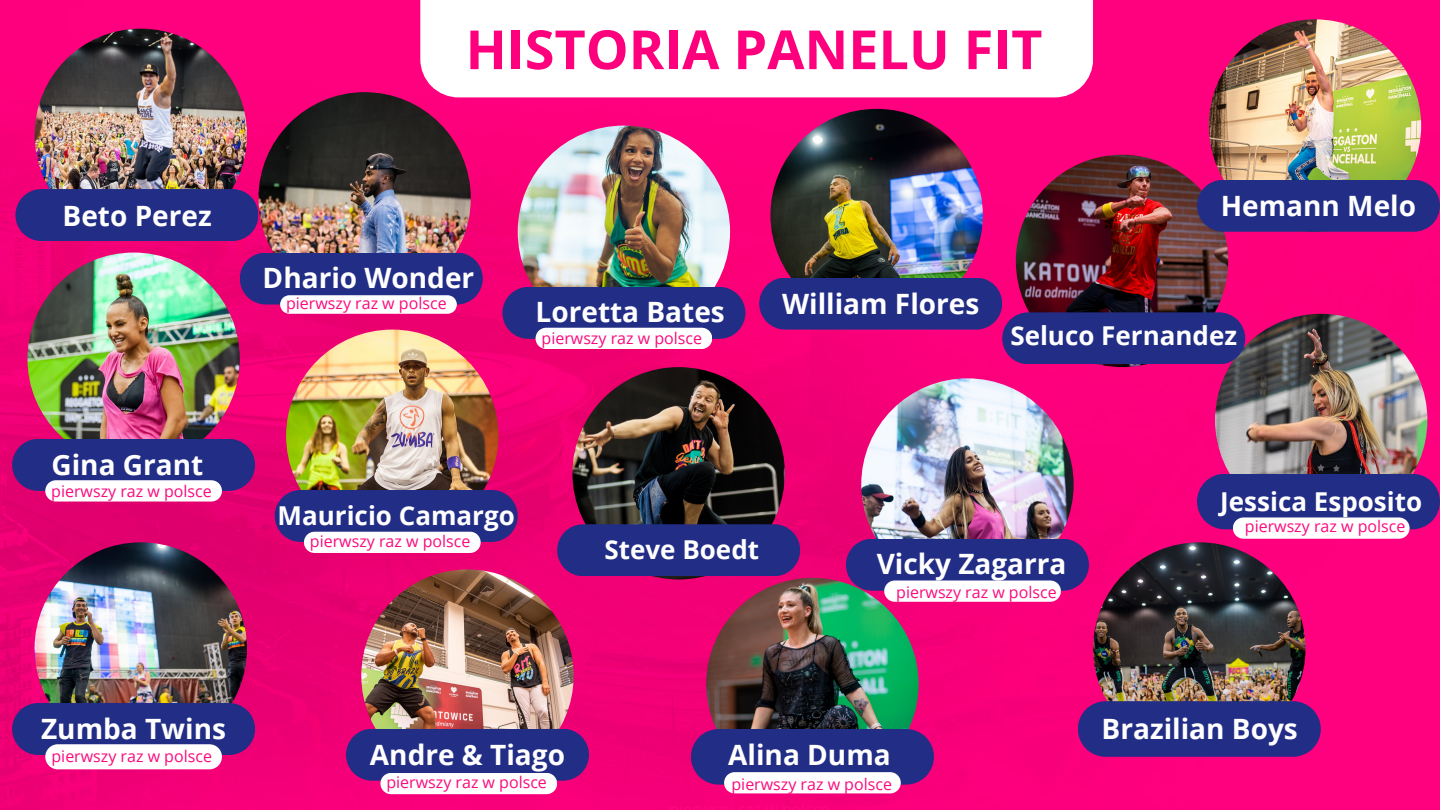
<style>
.page{position:relative;width:1440px;height:810px;background:#fff}
.page>*{position:absolute;margin:0;border:0;box-sizing:border-box;transform-origin:0 0}
.t1{font:700 54px "Open Sans";color:#fe007d}
.t2{font:700 28px "Open Sans";color:#fff}
.t3{font:700 26px "Open Sans";color:#fff}
.t4{font:16px "Open Sans";color:#fb0a7d}
</style>
<div class="page">
<img style="left:0;top:0;width:1440px;height:810px">
<img style="left:35px;top:29px;width:212px;height:212px;border-radius:50%">
<img style="left:770px;top:109px;width:213px;height:212px;border-radius:50%">
<img style="left:258px;top:92px;width:213px;height:213px;border-radius:50%">
<img style="left:27px;top:253px;width:213px;height:212px;border-radius:50%">
<img style="left:518px;top:126px;width:212px;height:212px;border-radius:50%">
<img style="left:1016px;top:155px;width:212px;height:212px;border-radius:50%">
<img style="left:286px;top:330px;width:212px;height:212px;border-radius:50%">
<img style="left:706px;top:578px;width:213px;height:212px;border-radius:50%">
<img style="left:572px;top:367px;width:213px;height:212px;border-radius:50%">
<img style="left:861px;top:378px;width:213px;height:213px;border-radius:50%">
<img style="left:1209px;top:19px;width:212px;height:213px;border-radius:50%">
<img style="left:1093px;top:542px;width:213px;height:213px;border-radius:50%">
<img style="left:35px;top:542px;width:212px;height:213px;border-radius:50%">
<img style="left:361px;top:569px;width:213px;height:213px;border-radius:50%">
<img style="left:1215px;top:314px;width:212px;height:212px;border-radius:50%">
<div style="left:420px;top:0;width:673px;height:97px;background:#fff"></div>
<div style="left:15px;top:189px;width:243px;height:52px;background:#222d86"></div>
<svg style="left:240px;top:253px;width:243px;height:61px"></svg>
<svg style="left:12px;top:439px;width:243px;height:63px"></svg>
<svg style="left:502px;top:287px;width:243px;height:62px"></svg>
<svg style="left:759px;top:278px;width:486px;height:86px;background:#611e73"></svg>
<div style="left:1197px;top:180px;width:243px;height:52px;background:#222d86"></div>
<svg style="left:275px;top:490px;width:243px;height:63px"></svg>
<div style="left:12px;top:703px;width:243px;height:52px;background:#222d86"></div>
<div style="left:557px;top:524px;width:243px;height:52px;background:#222d86"></div>
<svg style="left:1078px;top:701px;width:243px;height:56px;background:#2d2a85"></svg>
<svg style="left:846px;top:539px;width:243px;height:63px"></svg>
<svg style="left:691px;top:729px;width:243px;height:64px"></svg>
<svg style="left:346px;top:729px;width:243px;height:65px"></svg>
<div style="left:45px;top:744px;width:177px;height:25px;background:#fff;border-radius:13px"></div>
<svg style="left:1197px;top:474px;width:243px;height:65px"></svg>
<p class="t1" style="left:466px;top:11px;width:578px">HISTORIA PANELU FIT</p>
<p class="t2" style="left:63px;top:196px;width:151px">Beto Perez</p>
<p class="t2" style="left:52px;top:446px;width:153px">Gina Grant</p>
<p class="t4" style="left:51px;top:479px;width:162px">pierwszy raz w polsce</p>
<p class="t2" style="left:263px;top:258px;width:213px">Dhario Wonder</p>
<p class="t4" style="left:286px;top:292px;width:162px">pierwszy raz w polsce</p>
<p class="t2" style="left:536px;top:292px;width:191px">Loretta Bates</p>
<p class="t4" style="left:542px;top:327px;width:162px">pierwszy raz w polsce</p>
<p class="t2" style="left:782px;top:284px;width:199px">William Flores</p>
<p class="t2" style="left:1221px;top:186px;width:197px">Hemann Melo</p>
<p class="t3" style="left:1010px;top:317px;width:228px">Seluco Fernandez</p>
<p class="t3" style="left:278px;top:497px;width:239px">Mauricio Camargo</p>
<p class="t4" style="left:310px;top:530px;width:162px">pierwszy raz w polsce</p>
<p class="t3" style="left:605px;top:531px;width:156px">Steve Boedt</p>
<p class="t2" style="left:877px;top:544px;width:191px">Vicky Zagarra</p>
<p class="t4" style="left:896px;top:581px;width:162px">pierwszy raz w polsce</p>
<p class="t3" style="left:1220px;top:483px;width:203px">Jessica Esposito</p>
<p class="t4" style="left:1245px;top:515px;width:162px">pierwszy raz w polsce</p>
<p class="t2" style="left:41px;top:709px;width:187px">Zumba Twins</p>
<p class="t4" style="left:52px;top:745px;width:162px">pierwszy raz w polsce</p>
<p class="t2" style="left:370px;top:735px;width:197px">Andre &amp; Tiago</p>
<p class="t2" style="left:728px;top:735px;width:164px">Alina Duma</p>
<p class="t4" style="left:386px;top:771px;width:162px">pierwszy raz w polsce</p>
<p class="t4" style="left:731px;top:773px;width:162px">pierwszy raz w polsce</p>
<p class="t2" style="left:1102px;top:709px;width:198px">Brazilian Boys</p>
</div>
